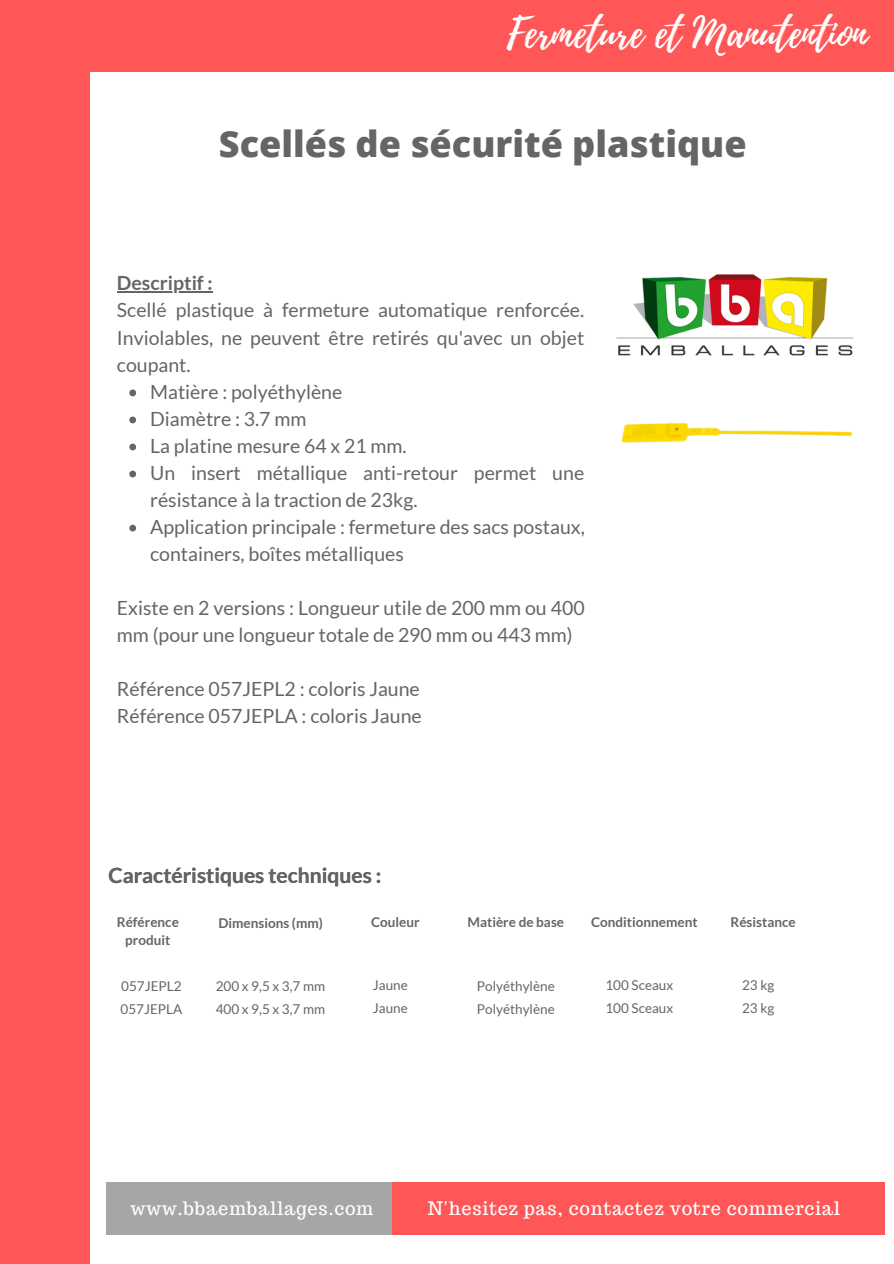
<style>
.page{position:relative;width:894px;height:1264px;background:#fff}
.page>*{position:absolute;margin:0;border:0;box-sizing:border-box;transform-origin:0 0}
.t1{font:41.7px "Playlist Script";color:#fff}
.t2{font:800 36px "Open Sans";color:#656565}
.t3{font:700 21px "Lato";color:#656565}
.t4{font:19.5px/27px "Lato";color:#656565}
.t5{font:700 19.5px "Lato";color:#656565}
.t6{font:18.15px "Trocchi";letter-spacing:.04em;color:#fff}
.t7{font:13.5px/23px "Lato";color:#656565}
.t8{font:700 13.5px/18px "Lato";color:#656565;text-align:center}
</style>
<div class="page">
<div style="left:0;top:0;width:89px;height:1263px;background:#ff5757"></div>
<div style="left:0;top:0;width:893px;height:71px;background:#ff5757"></div>
<img style="left:616px;top:274px;width:238px;height:82px">
<div style="left:391px;top:1181px;width:493px;height:53px;background:#ff5757"></div>
<div style="left:106px;top:1181px;width:285px;height:53px;background:#a6a6a6"></div>
<img style="left:621px;top:422px;width:232px;height:21px">
<svg style="left:129px;top:389px;width:7px;height:7px"></svg>
<svg style="left:129px;top:416px;width:7px;height:7px"></svg>
<svg style="left:129px;top:443px;width:7px;height:7px"></svg>
<svg style="left:129px;top:470px;width:7px;height:7px"></svg>
<svg style="left:129px;top:524px;width:7px;height:7px"></svg>
<hr style="left:117px;top:291px;width:96px;height:2px;background:#656565">
<h1 class="t1" style="left:506px;top:3px;width:362px">Fermeture et Manutention</h1>
<h2 class="t2" style="left:219px;top:119px;width:529px">Scellés de sécurité plastique</h2>
<p class="t5" style="left:117px;top:271px;width:97px">Descriptif :</p>
<p class="t4" style="left:117px;top:296px;width:469px;text-align:justify">Scellé plastique à fermeture automatique renforcée.<br>Inviolables, ne peuvent être retirés qu'avec un objet coupant.</p>
<p class="t4" style="left:150px;top:377px;width:436px">Matière : polyéthylène<br>Diamètre : 3.7 mm<br>La platine mesure 64 x 21 mm.<br>Un insert métallique anti-retour permet une résistance à la traction de 23kg.<br>Application principale : fermeture des sacs postaux, containers, boîtes métalliques</p>
<p class="t4" style="left:117px;top:594px;width:469px">Existe en 2 versions : Longueur utile de 200 mm ou 400 mm (pour une longueur totale de 290 mm ou 443 mm)</p>
<p class="t4" style="left:117px;top:675px;width:306px">Référence 057JEPL2 : coloris Jaune<br>Référence 057JEPLA : coloris Jaune</p>
<p class="t3" style="left:109px;top:862px;width:274px">Caractéristiques techniques :</p>
<p class="t8" style="left:117px;top:912px;width:64px">Référence produit</p>
<p class="t8" style="left:218px;top:913px;width:106px">Dimensions (mm)</p>
<p class="t7" style="left:121px;top:974px;width:62px">057JEPL2</p>
<p class="t7" style="left:216px;top:974px;width:111px">200 x 9,5 x 3,7 mm</p>
<p class="t8" style="left:371px;top:912px;width:50px">Couleur</p>
<p class="t8" style="left:467px;top:912px;width:98px">Matière de base</p>
<p class="t8" style="left:591px;top:912px;width:108px">Conditionnement</p>
<p class="t8" style="left:730px;top:912px;width:67px">Résistance</p>
<p class="t7" style="left:741px;top:973px;width:34px">23 kg</p>
<p class="t7" style="left:605px;top:973px;width:69px">100 Sceaux</p>
<p class="t7" style="left:373px;top:973px;width:36px">Jaune<br>Jaune</p>
<p class="t7" style="left:477px;top:974px;width:79px">Polyéthylène</p>
<p class="t7" style="left:120px;top:997px;width:63px">057JEPLA</p>
<p class="t7" style="left:216px;top:997px;width:111px">400 x 9,5 x 3,7 mm</p>
<p class="t7" style="left:477px;top:996px;width:79px">Polyéthylène</p>
<p class="t7" style="left:605px;top:996px;width:69px">100 Sceaux</p>
<p class="t7" style="left:741px;top:996px;width:34px">23 kg</p>
<p class="t6" style="left:130px;top:1196px;width:244px">www.bbaemballages.com</p>
<p class="t6" style="left:428px;top:1196px;width:413px">N'hesitez pas, contactez votre commercial</p>
</div>
